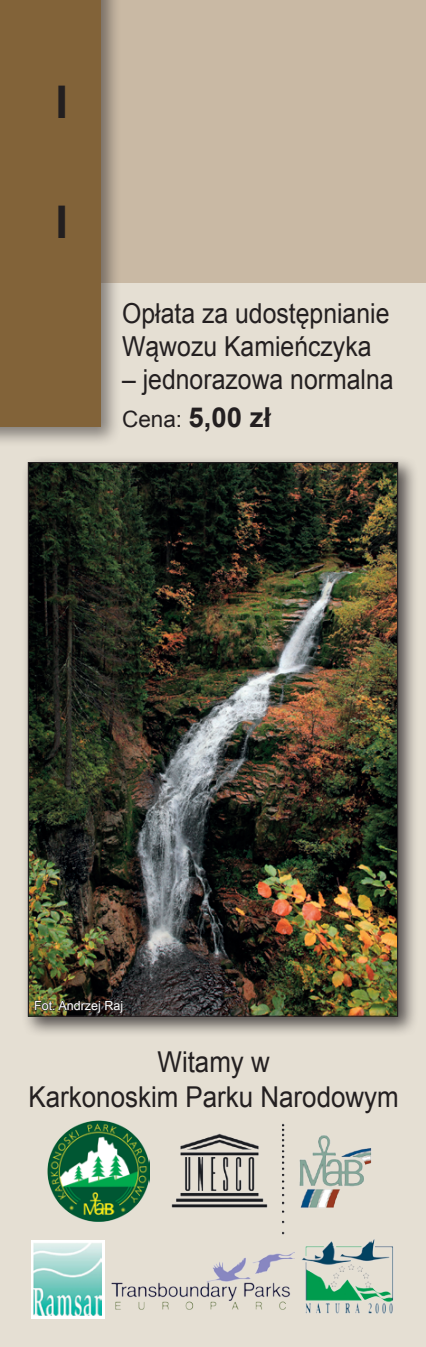
<style>
.page{position:relative;width:426px;height:1347px;background:#fff}
.page>*{position:absolute;margin:0;border:0;box-sizing:border-box;transform-origin:0 0}
.t1{font:700 45px "Arial";color:#231f20}
.t2{font:28.75px/34.5px "Arial";color:#231f20;text-align:center;scale:.9 1}
.t3{font:27.5px/33px "Arial";color:#231f20;scale:.9 1}
.t4{font:700 27.5px "Arial";color:#231f20}
.t5{font:12.5px "Arial";color:#fff}
.s1{font-weight:400;font-size:22.5px}
</style>
<div class="page">
<div style="left:0;top:0;width:425px;height:1346px;background:#e5dfd3"></div>
<div style="left:0;top:0;width:425px;height:282px;background:#c9b9a4"></div>
<img style="left:302px;top:1239px;width:91px;height:75px">
<img style="left:47px;top:1120px;width:102px;height:101px">
<svg style="left:31px;top:1240px;width:73px;height:78px"></svg>
<img style="left:34px;top:1242px;width:68px;height:73px">
<img style="left:111px;top:1252px;width:183px;height:58px">
<div style="left:0;top:0;width:121px;height:448px;background:#231f20;opacity:.5"></div>
<div style="left:0;top:0;width:101px;height:427px;background:#826339"></div>
<div style="left:21px;top:455px;width:397px;height:582px;background:#231f20;opacity:.75"></div>
<img style="left:30px;top:464px;width:365px;height:550px">
<img style="left:171px;top:1123px;width:201px;height:112px">
<svg style="left:34px;top:996px;width:89px;height:17px;background:#363321"></svg>
<h1 class="t1" style="left:56px;top:72px;width:14px">I</h1>
<h1 class="t1" style="left:56px;top:192px;width:14px">I</h1>
<p class="t3" style="left:122px;top:297px;width:298px">Opłata za udostępnianie<br>Wąwozu Kamieńczyka</p>
<p class="t3" style="left:122px;top:363px;width:303px">– jednorazowa normalna</p>
<p class="t4" style="left:122px;top:399px;width:150px"><span class="s1">Cena:</span> 5,00 zł</p>
<p class="t5" style="left:34px;top:997px;width:90px">Fot. Andrzej Raj</p>
<p class="t2" style="left:29px;top:1045px;width:412px">Witamy w<br>Karkonoskim Parku Narodowym</p>
</div>
